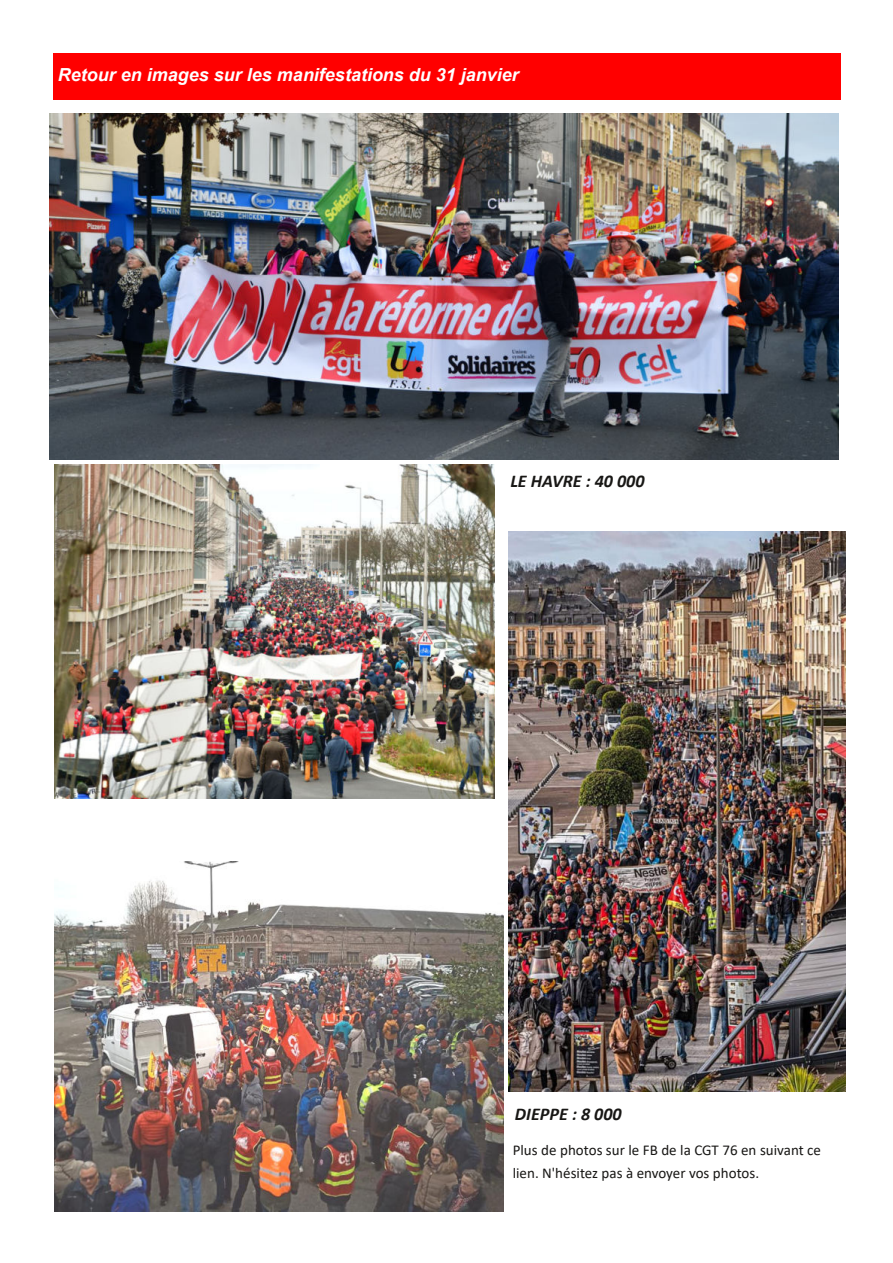
<style>
.page{position:relative;width:893px;height:1263px;background:#fff}
.page>*{position:absolute;margin:0;border:0;box-sizing:border-box;transform-origin:0 0}
.t1{font:italic 700 18px "Arial";color:#fff}
.t2{font:italic 700 18px "Calibri";color:#181715}
.t3{font:15px/22.5px "Calibri";color:#181715}
</style>
<div class="page">
<div style="left:54px;top:53px;width:787px;height:47px;background:#f00"></div>
<img style="left:508px;top:532px;width:338px;height:559px">
<img style="left:55px;top:861px;width:448px;height:350px">
<img style="left:50px;top:114px;width:788px;height:345px">
<img style="left:55px;top:464px;width:440px;height:335px">
<p class="t1" style="left:58px;top:62px;width:462px">Retour en images sur les manifestations du 31 janvier</p>
<p class="t2" style="left:510px;top:468px;width:136px">LE HAVRE : 40 000</p>
<p class="t2" style="left:515px;top:1101px;width:108px">DIEPPE : 8 000</p>
<p class="t3" style="left:513px;top:1139px;width:310px">Plus de photos sur le FB de la CGT 76 en suivant ce lien. N'hésitez pas à envoyer vos photos.</p>
</div>
